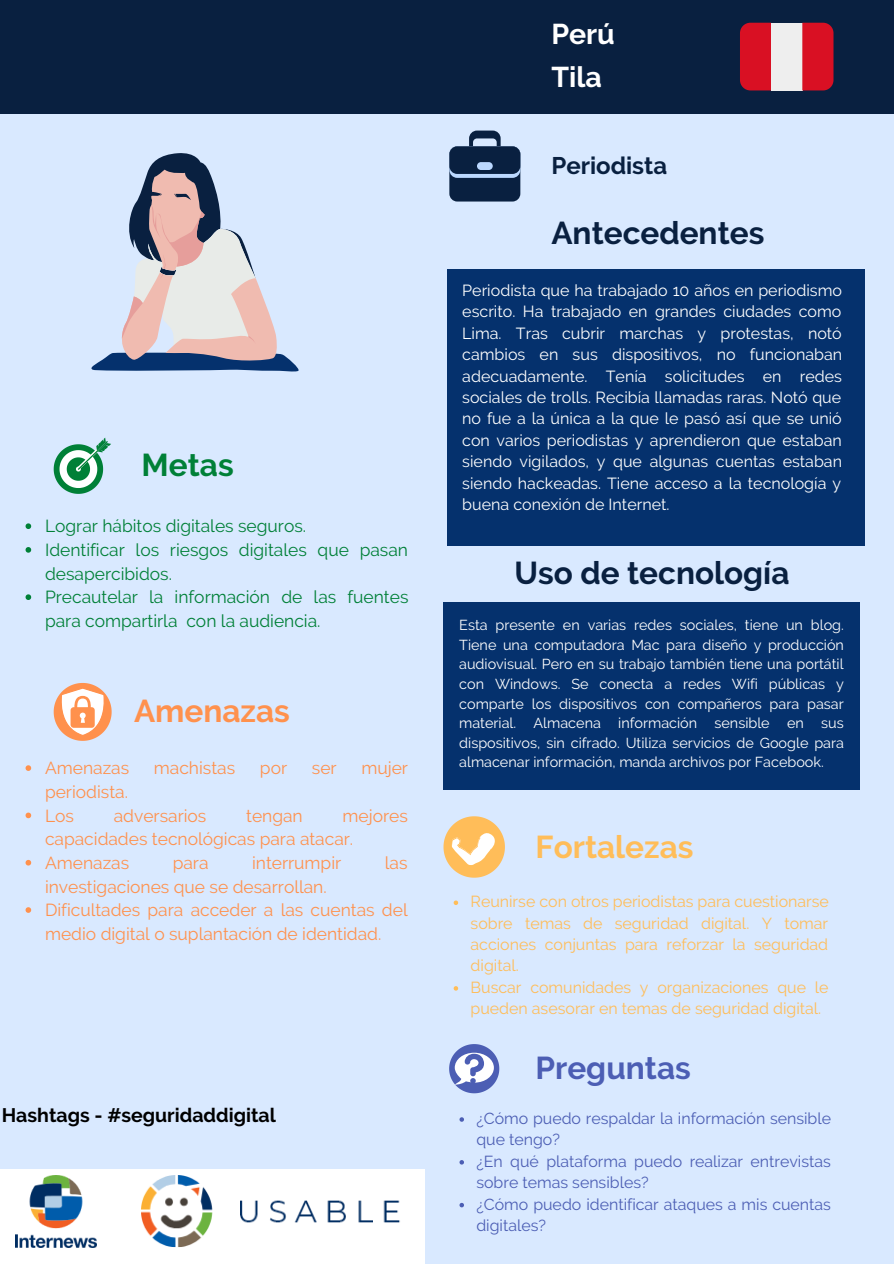
<style>
.page{position:relative;width:894px;height:1264px;background:#fff}
.page>*{position:absolute;margin:0;border:0;box-sizing:border-box;transform-origin:0 0}
.t1{font:700 31.5px "Raleway";color:#092040}
.t2{font:700 31.5px "Raleway";color:#ffbd59}
.t3{font:700 31.5px "Raleway";color:#4c5eb4}
.t4{font:700 31.5px "Raleway";color:#ff914d}
.t5{font:700 31.5px "Raleway";color:#008037}
.t6{font:700 28.5px/43.3px "Raleway";color:#fff}
.t7{font:700 24px "Raleway";color:#092040}
.t8{font:700 19.5px "Raleway";color:#000}
.t9{font:17.4px/23.7px "Raleway";color:#ff914d}
.t10{font:17.4px/23.7px "Raleway";color:#008037}
.t11{font:16.05px/21.5px "Raleway";color:#fff;text-align:justify}
.t12{font:15.9px/21.5px "Raleway";color:#ffbd59}
.t13{font:15.9px/21.5px "Raleway";color:#4c5eb4}
.t14{font:14.4px/19.5px "Raleway";color:#fff;text-align:justify}
</style>
<div class="page">
<div style="left:0;top:0;width:893px;height:1263px;background:#d9e9ff"></div>
<div style="left:0;top:0;width:893px;height:113px;background:#092040"></div>
<svg style="left:54px;top:437px;width:57px;height:57px"></svg>
<svg style="left:54px;top:683px;width:58px;height:58px"></svg>
<svg style="left:449px;top:131px;width:71px;height:70px"></svg>
<div style="left:449px;top:146px;width:71px;height:32px;background:#bbd8ff;border-radius:8px"></div>
<div style="left:449px;top:146px;width:71px;height:28px;background:#092040;border-radius:8px"></div>
<div style="left:477px;top:162px;width:15px;height:8px;background:#bbd8ff;border-radius:4px"></div>
<div style="left:447px;top:269px;width:417px;height:276px;background:#05316d"></div>
<div style="left:443px;top:602px;width:416px;height:188px;background:#05316d"></div>
<svg style="left:443px;top:816px;width:62px;height:61px"></svg>
<svg style="left:449px;top:1044px;width:50px;height:49px"></svg>
<div style="left:0;top:1169px;width:425px;height:94px;background:#fff"></div>
<img style="left:15px;top:1175px;width:81px;height:72px">
<img style="left:141px;top:1175px;width:259px;height:72px">
<div style="left:740px;top:23px;width:31px;height:67px;background:#d91023"></div>
<div style="left:771px;top:23px;width:31px;height:67px;background:#eee"></div>
<div style="left:802px;top:23px;width:31px;height:67px;background:#d91023"></div>
<svg style="left:91px;top:153px;width:207px;height:218px"></svg>
<svg style="left:26px;top:523px;width:5px;height:6px"></svg>
<svg style="left:26px;top:547px;width:5px;height:5px"></svg>
<svg style="left:26px;top:594px;width:5px;height:6px"></svg>
<svg style="left:26px;top:765px;width:5px;height:6px"></svg>
<svg style="left:26px;top:812px;width:5px;height:6px"></svg>
<svg style="left:26px;top:859px;width:5px;height:6px"></svg>
<svg style="left:26px;top:907px;width:5px;height:5px"></svg>
<svg style="left:453px;top:900px;width:5px;height:5px"></svg>
<svg style="left:453px;top:986px;width:5px;height:4px"></svg>
<svg style="left:459px;top:1117px;width:5px;height:4px"></svg>
<svg style="left:459px;top:1160px;width:5px;height:4px"></svg>
<svg style="left:459px;top:1202px;width:5px;height:5px"></svg>
<h1 class="t5" style="left:141px;top:447px;width:94px">Metas</h1>
<p class="t10" style="left:45px;top:514px;width:365px">Lograr hábitos digitales seguros.<br>Identificar los riesgos digitales que pasan desapercibidos.<br>Precautelar la información de las fuentes para compartirla con la audiencia.</p>
<h1 class="t4" style="left:134px;top:693px;width:157px">Amenazas</h1>
<p class="t9" style="left:45px;top:756px;width:86px">Amenazas</p>
<p class="t9" style="left:154px;top:756px;width:83px">machistas</p>
<p class="t9" style="left:260px;top:756px;width:29px">por</p>
<p class="t9" style="left:312px;top:756px;width:26px">ser</p>
<p class="t9" style="left:361px;top:756px;width:48px">mujer</p>
<p class="t9" style="left:45px;top:780px;width:84px">periodista.<br>Los</p>
<p class="t9" style="left:45px;top:803px;width:364px;text-indent:297px">mejores capacidades tecnológicas para atacar.<br>Amenazas</p>
<p class="t9" style="left:114px;top:803px;width:94px">adversarios</p>
<p class="t9" style="left:246px;top:803px;width:58px">tengan</p>
<p class="t9" style="left:173px;top:851px;width:37px">para</p>
<p class="t9" style="left:252px;top:851px;width:91px">interrumpir</p>
<p class="t9" style="left:384px;top:851px;width:24px">las</p>
<p class="t9" style="left:45px;top:874px;width:364px">investigaciones que se desarrollan.<br>Dificultades para acceder a las cuentas del medio digital o suplantación de identidad.</p>
<p class="t8" style="left:2px;top:1103px;width:276px">Hashtags - #seguridaddigital</p>
<h2 class="t6" style="left:551px;top:12px;width:65px">Perú<br>Tila</h2>
<h3 class="t7" style="left:551px;top:152px;width:117px">Periodista</h3>
<h1 class="t1" style="left:551px;top:214px;width:214px">Antecedentes</h1>
<p class="t11" style="left:462px;top:279px;width:381px">Periodista que ha trabajado 10 años en periodismo escrito. Ha trabajado en grandes ciudades como Lima. Tras cubrir marchas y protestas, notó cambios en sus dispositivos, no funcionaban adecuadamente. Tenía solicitudes en redes sociales de trolls. Recibía llamadas raras. Notó que no fue a la única a la que le pasó así que se unió con varios periodistas y aprendieron que estaban siendo vigilados, y que algunas cuentas estaban siendo hackeadas. Tiene acceso a la tecnología y buena conexión de Internet.</p>
<h1 class="t1" style="left:514px;top:554px;width:276px">Uso de tecnología</h1>
<p class="t14" style="left:459px;top:615px;width:386px">Esta presente en varias redes sociales, tiene un blog.<br>Tiene una computadora Mac para diseño y producción audiovisual. Pero en su trabajo también tiene una portátil con Windows. Se conecta a redes Wifi públicas y comparte los dispositivos con compañeros para pasar material. Almacena información sensible en sus dispositivos, sin cifrado. Utiliza servicios de Google para almacenar información, manda archivos por Facebook.</p>
<h1 class="t2" style="left:535px;top:828px;width:159px">Fortalezas</h1>
<p class="t12" style="left:470px;top:890px;width:360px">Reunirse con otros periodistas para cuestionarse sobre temas de seguridad digital. Y tomar acciones conjuntas para reforzar la seguridad digital.<br>Buscar comunidades y organizaciones que le pueden asesorar en temas de seguridad digital.</p>
<h1 class="t3" style="left:535px;top:1049px;width:157px">Preguntas</h1>
<p class="t13" style="left:476px;top:1107px;width:356px">¿Cómo puedo respaldar la información sensible que tengo?<br>¿En qué plataforma puedo realizar entrevistas sobre temas sensibles?<br>¿Cómo puedo identificar ataques a mis cuentas digitales?</p>
</div>
